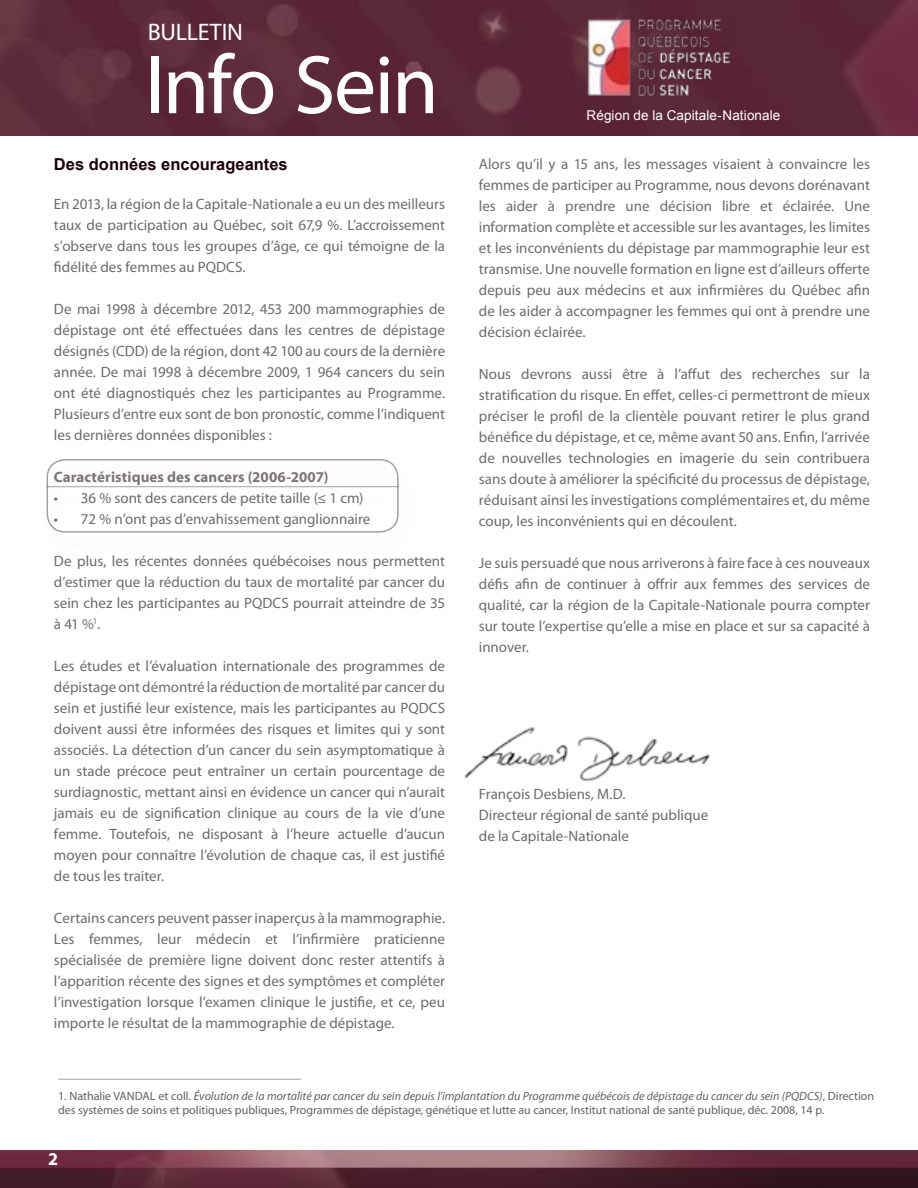
<style>
.page{position:relative;width:918px;height:1188px;background:#fff}
.page>*{position:absolute;margin:0;border:0;box-sizing:border-box;transform-origin:0 0}
.t1{font:84px "Myriad Pro";letter-spacing:-.02em;color:#fff}
.t2{font:24px "Myriad Pro";letter-spacing:-.01em;color:#fff}
.t3{font:700 18px "Myriad Pro";color:#fff}
.t4{font:700 16.5px "Arial";color:#1c0008}
.t5{font:15px/21px "Myriad Pro";color:#6b6d6c;text-align:justify}
.t6{font:700 15px "Myriad Pro";letter-spacing:.005em;color:#7e757b}
.t7{font:13.5px "Arial";letter-spacing:.01em;color:#fff}
.t8{font:12px/14.4px "Myriad Pro";color:#606362}
.s1{font-style:italic}
</style>
<div class="page">
<img style="left:0;top:0;width:918px;height:135px">
<img style="left:583px;top:14px;width:153px;height:84px">
<hr style="left:58px;top:1079px;width:243px;height:1px;background:#121212">
<div style="left:47px;top:459px;width:352px;height:74px;border:2px solid #121212;border-radius:18px"></div>
<div style="left:42px;top:484px;width:373px;height:29px;background:#fff"></div>
<hr style="left:47px;top:486px;width:352px;height:1px;background:#121212">
<img style="left:0;top:1150px;width:918px;height:38px">
<img style="left:464px;top:727px;width:246px;height:55px">
<h2 class="t2" style="left:148px;top:19px;width:97px">BULLETIN</h2>
<h1 class="t1" style="left:145px;top:39px;width:296px">Info Sein</h1>
<p class="t4" style="left:54px;top:153px;width:235px">Des données encourageantes</p>
<p class="t5" style="left:54px;top:193px;width:393px">En 2013, la région de la Capitale-Nationale a eu un des meilleurs taux de participation au Québec, soit 67,9 %. L’accroissement s’observe dans tous les groupes d’âge, ce qui témoigne de la fidélité des femmes au PQDCS.</p>
<p class="t5" style="left:54px;top:298px;width:393px">De mai 1998 à décembre 2012, 453 200 mammographies de dépistage ont été effectuées dans les centres de dépistage désignés (CDD) de la région, dont 42 100 au cours de la dernière année. De mai 1998 à décembre 2009, 1 964 cancers du sein ont été diagnostiqués chez les participantes au Programme.<br>Plusieurs d’entre eux sont de bon pronostic, comme l’indiquent les dernières données disponibles :</p>
<p class="t6" style="left:54px;top:468px;width:276px">Caractéristiques des cancers (2006-2007)</p>
<p class="t5" style="left:54px;top:487px;width:311px">• 36 % sont des cancers de petite taille (≤ 1 cm)</p>
<p class="t5" style="left:54px;top:508px;width:318px">• 72 % n’ont pas d’envahissement ganglionnaire</p>
<p class="t5" style="left:54px;top:550px;width:393px">De plus, les récentes données québécoises nous permettent d’estimer que la réduction du taux de mortalité par cancer du sein chez les participantes au PQDCS pourrait atteindre de 35 à 41 %<sup>1</sup>.</p>
<p class="t5" style="left:54px;top:655px;width:393px">Les études et l’évaluation internationale des programmes de dépistage ont démontré la réduction de mortalité par cancer du sein et justifié leur existence, mais les participantes au PQDCS doivent aussi être informées des risques et limites qui y sont associés. La détection d’un cancer du sein asymptomatique à un stade précoce peut entraîner un certain pourcentage de surdiagnostic, mettant ainsi en évidence un cancer qui n’aurait jamais eu de signification clinique au cours de la vie d’une femme. Toutefois, ne disposant à l’heure actuelle d’aucun moyen pour connaître l’évolution de chaque cas, il est justifié de tous les traiter.</p>
<p class="t5" style="left:54px;top:907px;width:393px">Certains cancers peuvent passer inaperçus à la mammographie.<br>Les femmes, leur médecin et l’infirmière praticienne spécialisée de première ligne doivent donc rester attentifs à l’apparition récente des signes et des symptômes et compléter l’investigation lorsque l’examen clinique le justifie, et ce, peu importe le résultat de la mammographie de dépistage.</p>
<p class="t7" style="left:587px;top:107px;width:195px">Région de la Capitale-Nationale</p>
<p class="t5" style="left:479px;top:154px;width:393px">Alors qu’il y a 15 ans, les messages visaient à convaincre les femmes de participer au Programme, nous devons dorénavant les aider à prendre une décision libre et éclairée. Une information complète et accessible sur les avantages, les limites et les inconvénients du dépistage par mammographie leur est transmise. Une nouvelle formation en ligne est d’ailleurs offerte depuis peu aux médecins et aux infirmières du Québec afin de les aider à accompagner les femmes qui ont à prendre une décision éclairée.</p>
<p class="t5" style="left:479px;top:364px;width:393px">Nous devrons aussi être à l’affut des recherches sur la stratification du risque. En effet, celles-ci permettront de mieux préciser le profil de la clientèle pouvant retirer le plus grand bénéfice du dépistage, et ce, même avant 50 ans. Enfin, l’arrivée de nouvelles technologies en imagerie du sein contribuera sans doute à améliorer la spécificité du processus de dépistage, réduisant ainsi les investigations complémentaires et, du même coup, les inconvénients qui en découlent.</p>
<p class="t5" style="left:479px;top:553px;width:393px">Je suis persuadé que nous arriverons à faire face à ces nouveaux défis afin de continuer à offrir aux femmes des services de qualité, car la région de la Capitale-Nationale pourra compter sur toute l’expertise qu’elle a mise en place et sur sa capacité à innover.</p>
<p class="t5" style="left:479px;top:784px;width:231px;text-align:left">François Desbiens, M.D.<br>Directeur régional de santé publique de la Capitale-Nationale</p>
<p class="t8" style="left:58px;top:1089px;width:818px">1. Nathalie VANDAL et coll. <span class="s1">Évolution de la mortalité par cancer du sein depuis l’implantation du Programme québécois de dépistage du cancer du sein (PQDCS)</span>, Direction des systèmes de soins et politiques publiques, Programmes de dépistage, génétique et lutte au cancer, Institut national de santé publique, déc. 2008, 14 p.</p>
<p class="t3" style="left:48px;top:1149px;width:11px">2</p>
</div>
